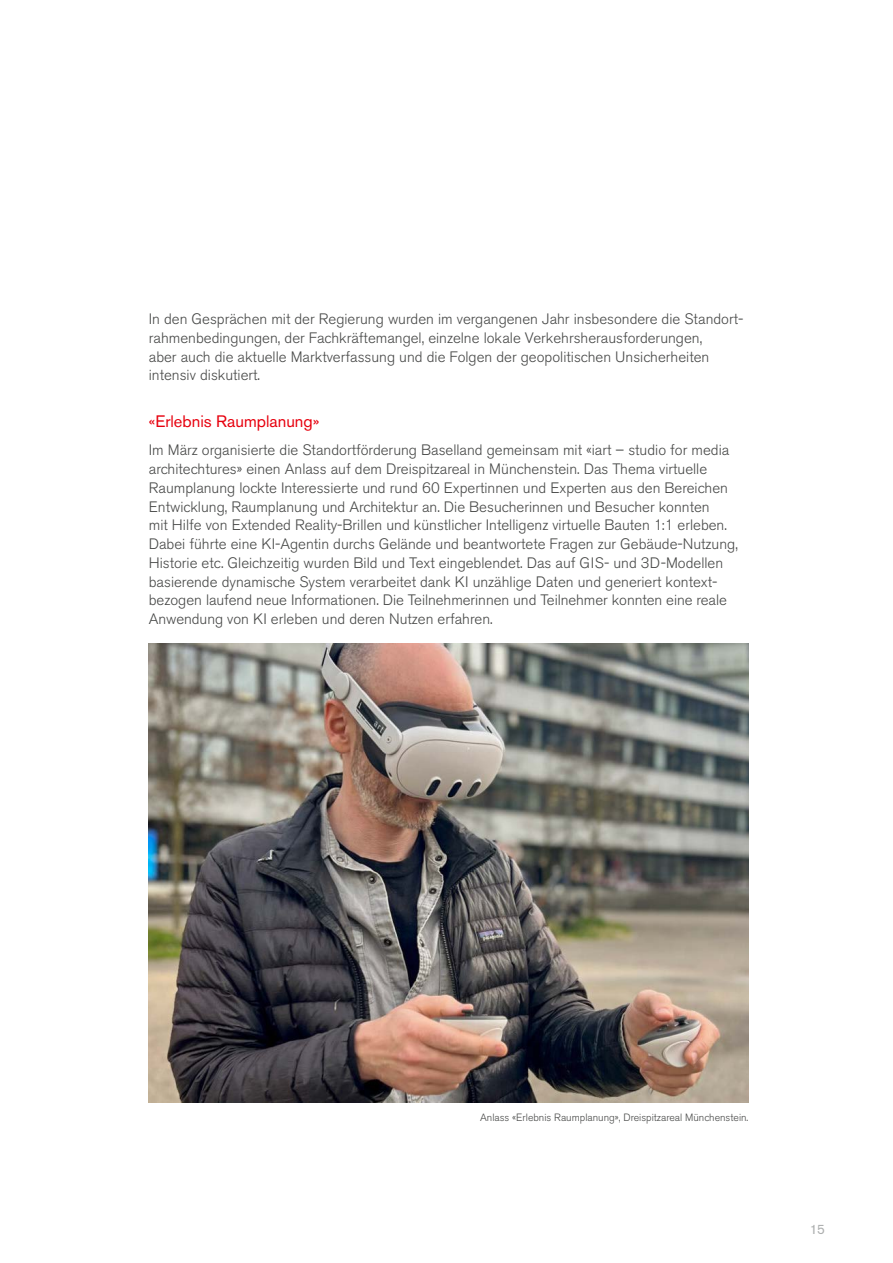
<style>
.page{position:relative;width:893px;height:1263px;background:#fff}
.page>*{position:absolute;margin:0;border:0;box-sizing:border-box;transform-origin:0 0}
.t1{font:16.5px "Akzidenz Grotesk BE";color:#e7000e}
.t2{font:300 15px/18.8px "Akzidenz Grotesk BE";color:#474847}
.t3{font:13.5px "Akzidenz Grotesk BE";color:#adafaf}
.t4{font:300 10.5px "Akzidenz Grotesk BE";color:#474847}
</style>
<div class="page">
<img style="left:149px;top:643px;width:599px;height:459px">
<p class="t2" style="left:149px;top:310px;width:596px">In den Gesprächen mit der Regierung wurden im vergangenen Jahr insbesondere die Standort&shy;rahmenbedingungen, der Fachkräftemangel, einzelne lokale Verkehrsherausforderungen,<br>aber auch die aktuelle Marktverfassung und die Folgen der geopolitischen Unsicherheiten intensiv diskutiert.</p>
<p class="t1" style="left:149px;top:412px;width:172px">«Erlebnis Raumplanung»</p>
<p class="t2" style="left:149px;top:441px;width:590px">Im März organisierte die Standortförderung Baselland gemeinsam mit «iart – studio for media architechtures» einen Anlass auf dem Dreispitzareal in Münchenstein. Das Thema virtuelle Raumplanung lockte Interessierte und rund 60 Expertinnen und Experten aus den Bereichen Entwicklung, Raumplanung und Architektur an. Die Besucherinnen und Besucher konnten<br>mit Hilfe von Extended Reality-Brillen und künstlicher Intelligenz virtuelle Bauten 1:1 erleben.<br>Dabei führte eine KI-Agentin durchs Gelände und beantwortete Fragen zur Gebäude-Nutzung, Historie etc. Gleichzeitig wurden Bild und Text eingeblendet. Das auf GIS- und 3D-Modellen basierende dynamische System verarbeitet dank KI unzählige Daten und generiert kontext&shy;bezogen laufend neue Informationen. Die Teilnehmerinnen und Teilnehmer konnten eine reale Anwendung von KI erleben und deren Nutzen erfahren.</p>
<p class="t4" style="left:480px;top:1111px;width:270px">Anlass «Erlebnis Raumplanung», Dreispitzareal Münchenstein.</p>
<p class="t3" style="left:810px;top:1221px;width:17px">15</p>
</div>
